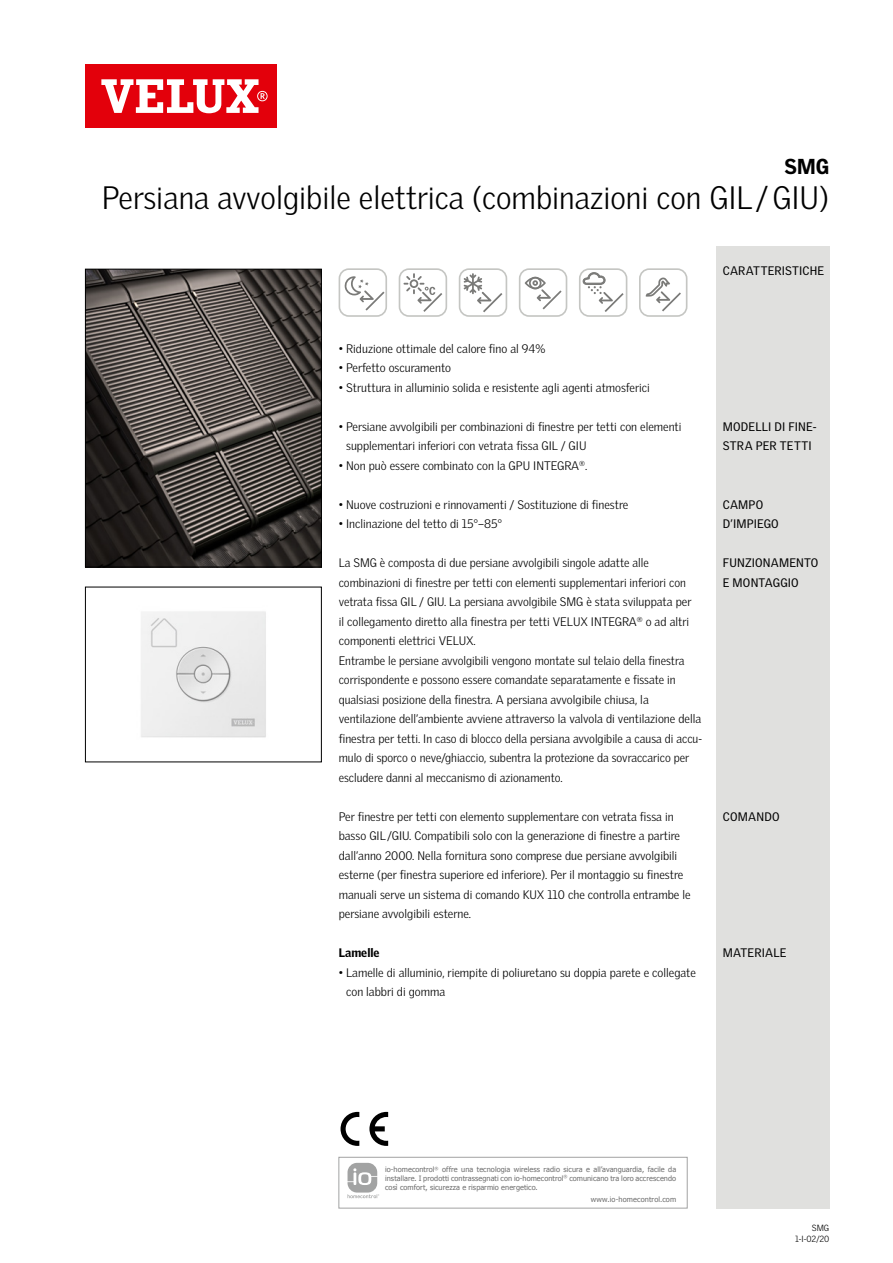
<style>
.page{position:relative;width:893px;height:1263px;background:#fff}
.page>*{position:absolute;margin:0;border:0;box-sizing:border-box;transform-origin:0 0}
.t1{font:300 31.5px "Velux Gothic";color:#000}
.t2{font:900 21px "Velux Gothic";color:#000}
.t3{font:300 12px/19.5px "Velux Gothic";color:#000}
.t4{font:12px/19.5px "Velux Gothic";letter-spacing:.015em;color:#000}
.t5{font:900 12px "Velux Gothic";color:#000}
.t6{font:300 8.7px/10.5px "Velux Gothic";letter-spacing:-.01em;color:#000;text-align:right}
.t7{font:7.35px/8.9px "Tahoma";letter-spacing:.01em;color:#6e6e6e;text-align:justify}
</style>
<div class="page">
<div style="left:85px;top:64px;width:191px;height:64px;background:#e3000b"></div>
<svg style="left:101px;top:79px;width:167px;height:34px"></svg>
<div style="left:716px;top:247px;width:113px;height:962px;background:#e0e0de"></div>
<img style="left:87px;top:271px;width:233px;height:294px">
<div style="left:85px;top:269px;width:237px;height:298px;border:1px solid #000"></div>
<svg style="left:369px;top:1112px;width:19px;height:34px"></svg>
<svg style="left:341px;top:1112px;width:18px;height:34px"></svg>
<img style="left:141px;top:611px;width:125px;height:127px">
<div style="left:85px;top:587px;width:237px;height:175px;border:1px solid #000"></div>
<svg style="left:344px;top:276px;width:40px;height:35px"></svg>
<div style="left:339px;top:268px;width:48px;height:49px;border:2px solid #c5c6c3;border-radius:9px"></div>
<svg style="left:403px;top:273px;width:39px;height:39px"></svg>
<div style="left:399px;top:268px;width:48px;height:49px;border:2px solid #c5c6c3;border-radius:9px"></div>
<svg style="left:583px;top:272px;width:41px;height:40px"></svg>
<div style="left:579px;top:268px;width:48px;height:49px;border:2px solid #c5c6c3;border-radius:9px"></div>
<svg style="left:525px;top:277px;width:37px;height:32px"></svg>
<div style="left:519px;top:268px;width:48px;height:49px;border:2px solid #c5c6c3;border-radius:9px"></div>
<svg style="left:645px;top:277px;width:36px;height:34px"></svg>
<div style="left:639px;top:268px;width:48px;height:49px;border:2px solid #c5c6c3;border-radius:9px"></div>
<svg style="left:464px;top:273px;width:38px;height:39px"></svg>
<div style="left:459px;top:268px;width:48px;height:49px;border:2px solid #c5c6c3;border-radius:9px"></div>
<div style="left:339px;top:1157px;width:348px;height:51px;border:1px solid #a2a3a3"></div>
<svg style="left:348px;top:1163px;width:31px;height:35px"></svg>
<h2 class="t2" style="left:784px;top:153px;width:46px">SMG</h2>
<h1 class="t1" style="left:102px;top:179px;width:729px">Persiana avvolgibile elettrica (combinazioni con GIL/GIU)</h1>
<p class="t4" style="left:723px;top:260px;width:103px">CARATTERISTICHE</p>
<p class="t3" style="left:339px;top:338px;width:208px">• Riduzione ottimale del calore fino al 94%</p>
<p class="t3" style="left:339px;top:358px;width:114px">• Perfetto oscuramento</p>
<p class="t3" style="left:339px;top:377px;width:313px">• Struttura in alluminio solida e resistente agli agenti atmosferici</p>
<p class="t3" style="left:346px;top:416px;width:337px;text-indent:-7px">• Persiane avvolgibili per combinazioni di finestre per tetti con elementi supplementari inferiori con vetrata fissa GIL / GIU</p>
<p class="t3" style="left:339px;top:455px;width:250px">• Non può essere combinato con la GPU INTEGRA<sup>®</sup>.</p>
<p class="t3" style="left:339px;top:494px;width:291px">• Nuove costruzioni e rinnovamenti / Sostituzione di finestre</p>
<p class="t3" style="left:339px;top:514px;width:165px">• Inclinazione del tetto di 15°–85°</p>
<p class="t3" style="left:339px;top:553px;width:365px">La SMG è composta di due persiane avvolgibili singole adatte alle combinazioni di finestre per tetti con elementi supplementari inferiori con vetrata fissa GIL / GIU. La persiana avvolgibile SMG è stata sviluppata per<br>il collegamento diretto alla finestra per tetti VELUX INTEGRA<sup>®</sup> o ad altri componenti elettrici VELUX.<br>Entrambe le persiane avvolgibili vengono montate sul telaio della finestra corrispondente e possono essere comandate separatamente e fissate in qualsiasi posizione della finestra. A persiana avvolgibile chiusa, la ventilazione dell’ambiente avviene attraverso la valvola di ventilazione della finestra per tetti. In caso di blocco della persiana avvolgibile a causa di accu&shy;mulo di sporco o neve/ghiaccio, subentra la protezione da sovraccarico per escludere danni al meccanismo di azionamento.</p>
<p class="t3" style="left:339px;top:806px;width:353px">Per finestre per tetti con elemento supplementare con vetrata fissa in basso GIL/GIU. Compatibili solo con la generazione di finestre a partire dall’anno 2000. Nella fornitura sono comprese due persiane avvolgibili esterne (per finestra superiore ed inferiore). Per il montaggio su finestre manuali serve un sistema di comando KUX 110 che controlla entrambe le persiane avvolgibili esterne.</p>
<p class="t5" style="left:339px;top:945px;width:42px">Lamelle</p>
<p class="t3" style="left:346px;top:962px;width:351px;text-indent:-7px">• Lamelle di alluminio, riempite di poliuretano su doppia parete e collegate con labbri di gomma</p>
<p class="t4" style="left:723px;top:416px;width:95px">MODELLI DI FINE-<br>STRA PER TETTI</p>
<p class="t4" style="left:723px;top:494px;width:57px">CAMPO<br>D’IMPIEGO</p>
<p class="t4" style="left:723px;top:553px;width:97px">FUNZIONAMENTO<br>E MONTAGGIO</p>
<p class="t4" style="left:723px;top:806px;width:58px">COMANDO</p>
<p class="t4" style="left:723px;top:943px;width:65px">MATERIALE</p>
<p class="t7" style="left:385px;top:1164px;width:293px">io-homecontrol<sup>®</sup> offre una tecnologia wireless radio sicura e all’avanguardia, facile da installare. I prodotti contrassegnati con io-homecontrol<sup>®</sup> comunicano tra loro accrescendo così comfort, sicurezza e risparmio energetico.</p>
<p class="t7" style="left:591px;top:1194px;width:87px">www.io-homecontrol.com</p>
<p class="t6" style="left:795px;top:1223px;width:36px">SMG<br>1-I-02/20</p>
</div>
